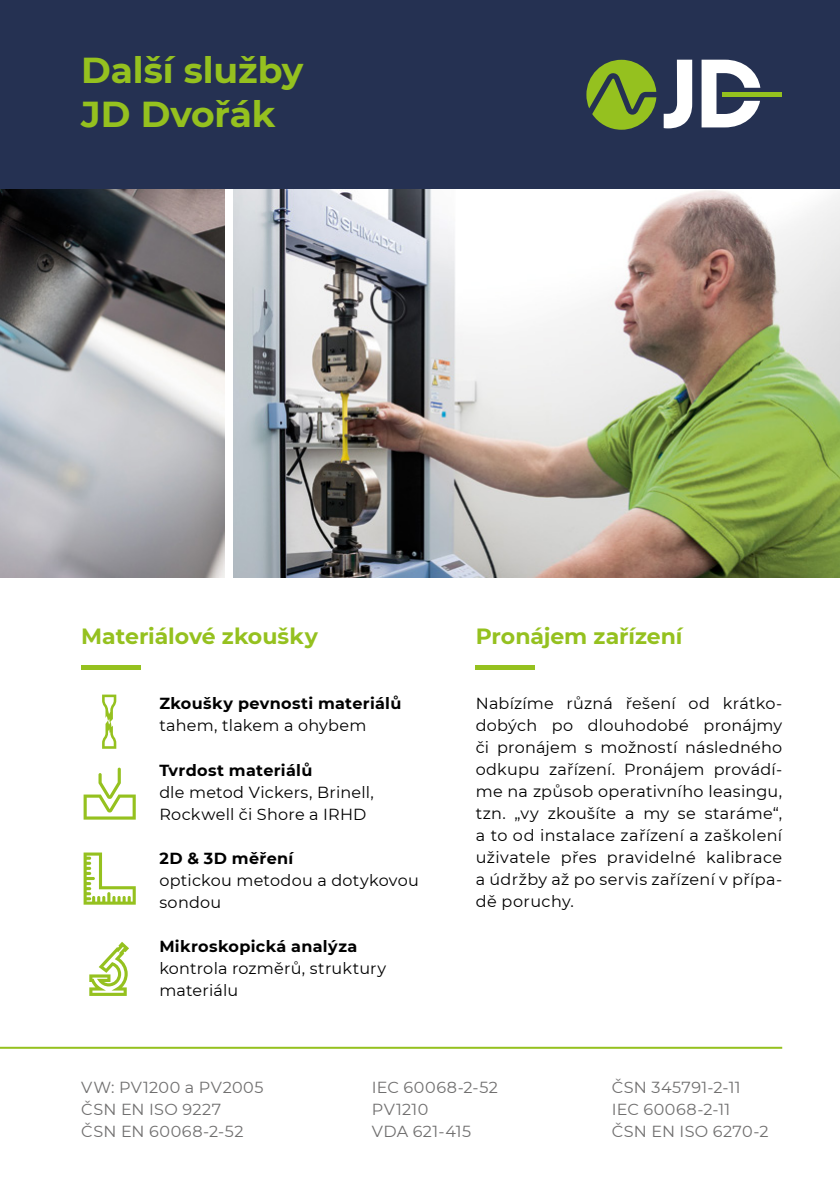
<style>
.page{position:relative;width:840px;height:1191px;background:#fff}
.page>*{position:absolute;margin:0;border:0;box-sizing:border-box;transform-origin:0 0}
.t1{font:700 36px/44px "Montserrat";letter-spacing:-.005em;color:#95c11f}
.t2{font:700 22px "Montserrat";letter-spacing:-.005em;color:#95c11f}
.t3{font:16px/22px "Montserrat";letter-spacing:.02em;color:#000}
.t4{font:16px/22px "Montserrat";letter-spacing:.025em;color:#706f6f}
.t5{font:700 16px "Montserrat";letter-spacing:.02em;color:#000}
</style>
<div class="page">
<img style="left:0;top:189px;width:224px;height:388px">
<img style="left:233px;top:189px;width:606px;height:388px">
<div style="left:0;top:0;width:839px;height:189px;background:#253152"></div>
<svg style="left:586px;top:60px;width:70px;height:70px"></svg>
<svg style="left:663px;top:60px;width:28px;height:68px"></svg>
<svg style="left:701px;top:60px;width:59px;height:67px"></svg>
<hr style="left:722px;top:92px;width:59px;height:4px;background:#95c11f">
<hr style="left:475px;top:665px;width:60px;height:4px;background:#95c11f">
<hr style="left:81px;top:665px;width:60px;height:4px;background:#95c11f">
<hr style="left:0;top:1046px;width:781px;height:2px;background:#95c11f">
<svg style="left:102px;top:694px;width:14px;height:55px"></svg>
<svg style="left:83px;top:767px;width:53px;height:52px"></svg>
<svg style="left:83px;top:852px;width:53px;height:52px"></svg>
<svg style="left:89px;top:942px;width:40px;height:54px"></svg>
<h1 class="t1" style="left:81px;top:46px;width:223px">Další služby<br>JD Dvořák</h1>
<h2 class="t2" style="left:81px;top:620px;width:238px">Materiálové zkoušky</h2>
<p class="t5" style="left:159px;top:691px;width:243px">Zkoušky pevnosti materiálů</p>
<p class="t3" style="left:159px;top:713px;width:208px">tahem, tlakem a ohybem</p>
<p class="t5" style="left:159px;top:759px;width:154px">Tvrdost materiálů</p>
<p class="t3" style="left:159px;top:781px;width:216px">dle metod Vickers, Brinell,<br>Rockwell či Shore a IRHD</p>
<p class="t5" style="left:159px;top:847px;width:135px">2D &amp; 3D měření</p>
<p class="t3" style="left:159px;top:869px;width:261px">optickou metodou a dotykovou sondou</p>
<p class="t5" style="left:159px;top:935px;width:199px">Mikroskopická analýza</p>
<p class="t3" style="left:159px;top:957px;width:228px">kontrola rozměrů, struktury materiálu</p>
<h2 class="t2" style="left:475px;top:620px;width:208px">Pronájem zařízení</h2>
<p class="t3" style="left:475px;top:692px;width:308px;text-align:justify">Nabízíme různá řešení od krátko&shy;dobých po dlouhodobé pronájmy či pronájem s možností následného odkupu zařízení. Pronájem provádí&shy;me na způsob operativního leasingu, tzn. „vy zkoušíte a my se staráme“, a to od instalace zařízení a zaškolení uživatele přes pravidelné kalibrace a údržby až po servis zařízení v přípa&shy;dě poruchy.</p>
<p class="t4" style="left:81px;top:1075px;width:183px">VW: PV1200 a PV2005<br>ČSN EN ISO 9227<br>ČSN EN 60068-2-52</p>
<p class="t4" style="left:372px;top:1075px;width:127px">IEC 60068-2-52<br>PV1210<br>VDA 621-415</p>
<p class="t4" style="left:611px;top:1075px;width:158px">ČSN 345791-2-11<br>IEC 60068-2-11<br>ČSN EN ISO 6270-2</p>
</div>
